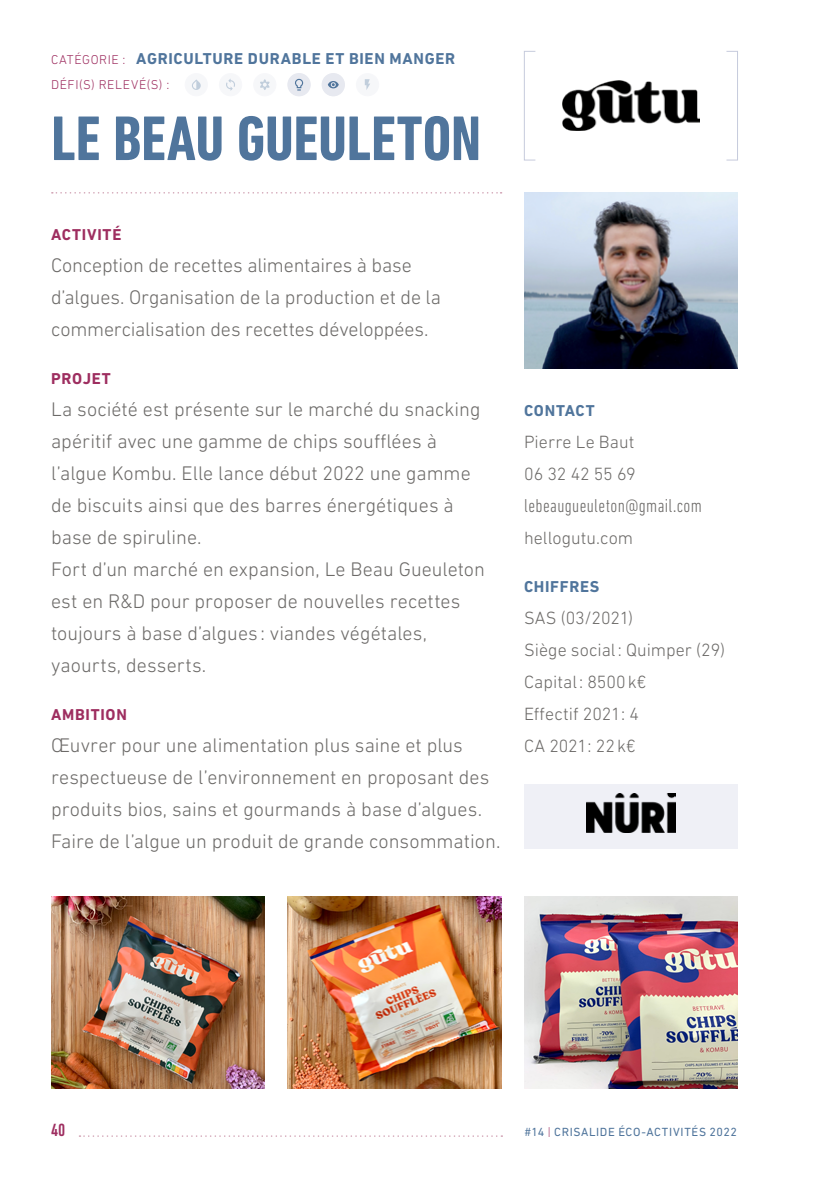
<style>
.page{position:relative;width:840px;height:1191px;background:#fff}
.page>*{position:absolute;margin:0;border:0;box-sizing:border-box;transform-origin:0 0}
.t1{font:700 condensed 64px "DIN Next LT Pro";letter-spacing:-.005em;color:#50759c}
.t2{font:300 20px/32px "DIN Next LT Pro";color:#6c6a68}
.t3{font:300 condensed 19px "DIN Next LT Pro";letter-spacing:.015em;color:#6c6a68}
.t4{font:300 18px/32px "DIN Next LT Pro";color:#6c6a68}
.t5{font:500 condensed 18px "DIN Next LT Pro";color:#9e2e60}
.t6{font:700 16px "DIN Next LT Pro";letter-spacing:.045em;color:#50759c}
.t7{font:700 16px "DIN Next LT Pro";letter-spacing:.05em;color:#9e2e60}
.t8{font:300 13px/25.4px "DIN Next LT Pro";letter-spacing:.045em;color:#9e2e60}
.t9{font:12px "DIN Next LT Pro";letter-spacing:.055em;color:#50759c}
.s1{font-weight:300;color:#9e2e60}
</style>
<div class="page">
<svg style="left:79px;top:1135px;width:423px;height:1px"></svg>
<div style="left:219px;top:74px;width:22px;height:22px;background:#f6f7f9;border-radius:50%"></div>
<div style="left:219px;top:73px;width:23px;height:23px;border:1px solid #e7e9f0;border-radius:50%"></div>
<svg style="left:226px;top:79px;width:9px;height:12px"></svg>
<div style="left:185px;top:74px;width:22px;height:22px;background:#f6f7f9;border-radius:50%"></div>
<div style="left:185px;top:73px;width:22px;height:23px;border:1px solid #e7e9f0;border-radius:50%"></div>
<svg style="left:192px;top:79px;width:9px;height:11px"></svg>
<div style="left:253px;top:74px;width:23px;height:22px;background:#f6f7f9;border-radius:50%"></div>
<div style="left:253px;top:73px;width:23px;height:23px;border:1px solid #e7e9f0;border-radius:50%"></div>
<svg style="left:260px;top:79px;width:9px;height:11px"></svg>
<div style="left:356px;top:74px;width:22px;height:22px;background:#f6f7f9;border-radius:50%"></div>
<div style="left:356px;top:73px;width:23px;height:23px;border:1px solid #e7e9f0;border-radius:50%"></div>
<svg style="left:364px;top:79px;width:6px;height:11px"></svg>
<div style="left:523px;top:784px;width:214px;height:64px;background:#eff0f6"></div>
<div style="left:322px;top:74px;width:22px;height:22px;background:#e7e9f0;border-radius:50%"></div>
<div style="left:322px;top:73px;width:22px;height:23px;border:1px solid #e7e9f0;border-radius:50%"></div>
<svg style="left:327px;top:81px;width:12px;height:8px"></svg>
<div style="left:288px;top:74px;width:22px;height:22px;background:#e7e9f0;border-radius:50%"></div>
<div style="left:287px;top:73px;width:23px;height:23px;border:1px solid #e7e9f0;border-radius:50%"></div>
<svg style="left:295px;top:78px;width:8px;height:13px"></svg>
<img style="left:51px;top:896px;width:214px;height:192px">
<img style="left:287px;top:896px;width:214px;height:192px">
<div style="left:523px;top:51px;width:12px;height:109px;border:1px solid #c6cbdc"></div>
<img style="left:562px;top:81px;width:137px;height:49px">
<img style="left:524px;top:192px;width:213px;height:176px">
<img style="left:586px;top:794px;width:89px;height:38px">
<img style="left:524px;top:896px;width:213px;height:192px">
<svg style="left:52px;top:192px;width:449px;height:2px"></svg>
<p class="t8" style="left:51px;top:47px;width:120px">CATÉGORIE :<br>DÉFI(S) RELEVÉ(S) :</p>
<p class="t6" style="left:136px;top:49px;width:320px">AGRICULTURE DURABLE ET BIEN MANGER</p>
<h1 class="t1" style="left:51px;top:102px;width:431px">LE BEAU GUEULETON</h1>
<p class="t7" style="left:51px;top:225px;width:72px">ACTIVITÉ</p>
<p class="t2" style="left:51px;top:249px;width:391px">Conception de recettes alimentaires à base d’algues. Organisation de la production et de la commercialisation des recettes développées.</p>
<p class="t7" style="left:51px;top:369px;width:61px">PROJET</p>
<p class="t2" style="left:51px;top:393px;width:435px">La société est présente sur le marché du snacking apéritif avec une gamme de chips soufflées à l’algue Kombu. Elle lance début 2022 une gamme de biscuits ainsi que des barres énergétiques à base de spiruline.<br>Fort d’un marché en expansion, Le Beau Gueuleton est en R&amp;D pour proposer de nouvelles recettes toujours à base d’algues : viandes végétales, yaourts, desserts.</p>
<p class="t7" style="left:51px;top:705px;width:77px">AMBITION</p>
<p class="t2" style="left:51px;top:729px;width:450px">Œuvrer pour une alimentation plus saine et plus respectueuse de l’environnement en proposant des produits bios, sains et gourmands à base d’algues.<br>Faire de l’algue un produit de grande consommation.</p>
<p class="t6" style="left:523px;top:401px;width:72px">CONTACT</p>
<p class="t4" style="left:523px;top:426px;width:113px">Pierre Le Baut<br>06 32 42 55 69</p>
<p class="t3" style="left:523px;top:495px;width:179px">lebeaugueuleton@gmail.com</p>
<p class="t4" style="left:523px;top:522px;width:111px">hellogutu.com</p>
<p class="t6" style="left:523px;top:577px;width:77px">CHIFFRES</p>
<p class="t4" style="left:523px;top:602px;width:202px">SAS (03/2021)<br>Siège social: Quimper (29)<br>Capital: 8500k€<br>Effectif 2021: 4<br>CA 2021: 22k€</p>
<p class="t5" style="left:51px;top:1120px;width:16px">40</p>
<p class="t9" style="left:524px;top:1125px;width:214px">#14 <span class="s1">|</span> CRISALIDE ÉCO-ACTIVITÉS 2022</p>
</div>
